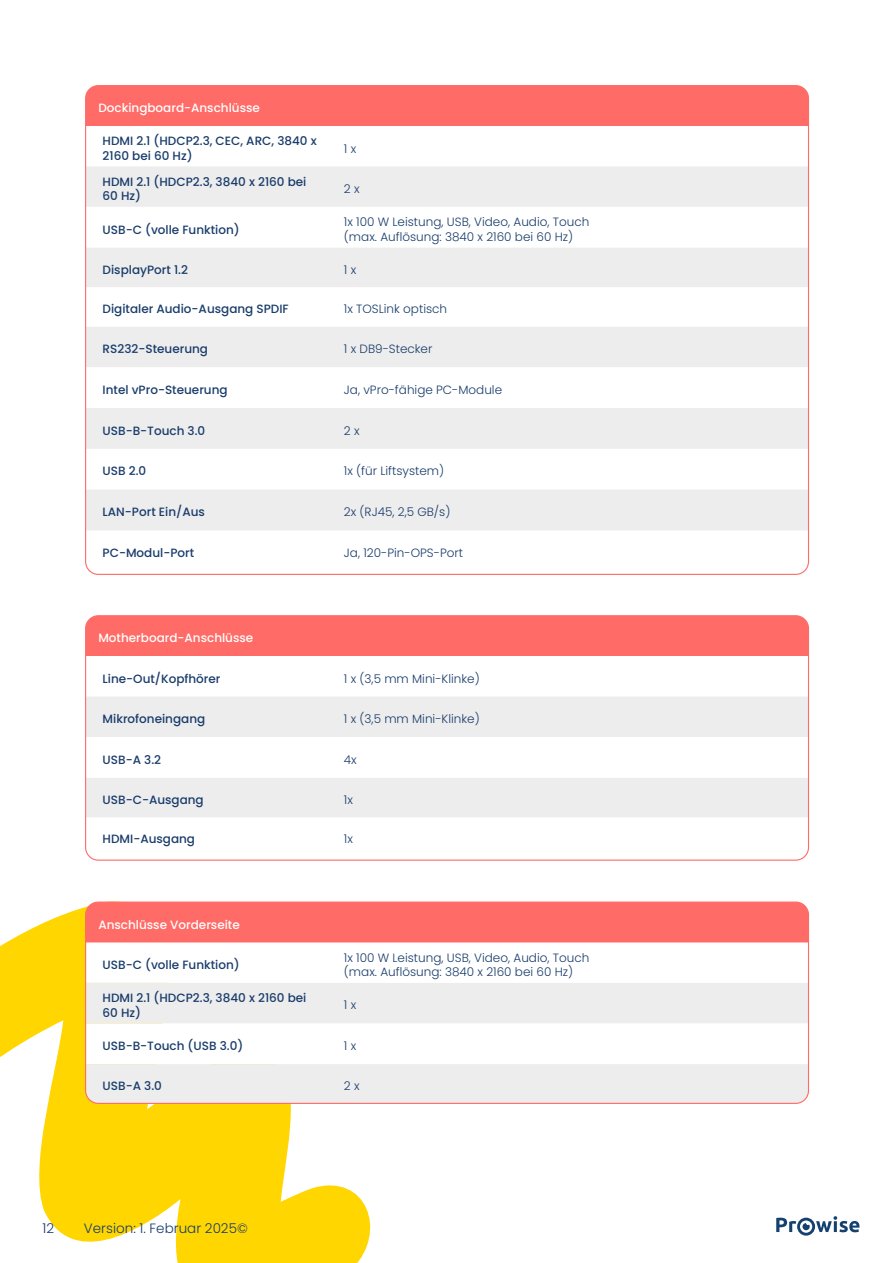
<style>
.page{position:relative;width:893px;height:1263px;background:#fff}
.page>*{position:absolute;margin:0;border:0;box-sizing:border-box;transform-origin:0 0}
.t1{font:300 13.5px "Poppins";color:#193c6b}
.t2{font:500 12px/14.4px "Poppins";color:#193c6b}
.t3{font:300 12px/14.4px "Poppins";color:#193c6b}
.t4{font:500 12px "Poppins";color:#fff}
</style>
<div class="page">
<svg style="left:776px;top:1216px;width:83px;height:19px"></svg>
<svg style="left:0;top:907px;width:371px;height:356px;fill:#ffd600"></svg>
<div style="left:86px;top:616px;width:722px;height:40px;background:#ff6b66"></div>
<svg style="left:87px;top:697px;width:720px;height:120px;fill:#ededed"></svg>
<div style="left:85px;top:615px;width:724px;height:246px;border:1px solid #ff6b66;border-radius:13px"></div>
<div style="left:86px;top:86px;width:722px;height:40px;background:#ff6b66"></div>
<svg style="left:87px;top:166px;width:720px;height:364px;fill:#ededed"></svg>
<div style="left:86px;top:902px;width:722px;height:40px;background:#ff6b66"></div>
<svg style="left:87px;top:942px;width:720px;height:41px"></svg>
<svg style="left:86px;top:983px;width:722px;height:120px;fill:#ededed"></svg>
<div style="left:85px;top:901px;width:724px;height:203px;border:1px solid #ff6b66;border-radius:13px"></div>
<p class="t4" style="left:98px;top:101px;width:163px">Dockingboard-Anschlüsse</p>
<p class="t2" style="left:103px;top:134px;width:216px">HDMI 2.1 (HDCP2.3, CEC, ARC, 3840 x<br>2160 bei 60 Hz)</p>
<p class="t3" style="left:344px;top:141px;width:14px">1 x</p>
<p class="t2" style="left:103px;top:174px;width:205px">HDMI 2.1 (HDCP2.3, 3840 x 2160 bei<br>60 Hz)</p>
<p class="t3" style="left:344px;top:182px;width:17px">2 x</p>
<p class="t2" style="left:103px;top:222px;width:139px">USB-C (volle Funktion)</p>
<p class="t3" style="left:344px;top:215px;width:247px">1x 100 W Leistung, USB, Video, Audio, Touch (max. Auflösung: 3840 x 2160 bei 60 Hz)</p>
<p class="t2" style="left:103px;top:262px;width:87px">DisplayPort 1.2</p>
<p class="t3" style="left:344px;top:262px;width:14px">1 x</p>
<p class="t2" style="left:103px;top:302px;width:188px">Digitaler Audio-Ausgang SPDIF</p>
<p class="t3" style="left:344px;top:302px;width:105px">1x TOSLink optisch</p>
<p class="t2" style="left:103px;top:342px;width:107px">RS232-Steuerung</p>
<p class="t3" style="left:344px;top:342px;width:90px">1 x DB9-Stecker</p>
<p class="t2" style="left:103px;top:382px;width:127px">Intel vPro-Steuerung</p>
<p class="t3" style="left:344px;top:382px;width:160px">Ja, vPro-fähige PC-Module</p>
<p class="t2" style="left:103px;top:423px;width:104px">USB-B-Touch 3.0</p>
<p class="t3" style="left:344px;top:423px;width:17px">2 x</p>
<p class="t2" style="left:103px;top:464px;width:45px">USB 2.0</p>
<p class="t3" style="left:344px;top:464px;width:102px">1x (für Liftsystem)</p>
<p class="t2" style="left:103px;top:505px;width:104px">LAN-Port Ein/Aus</p>
<p class="t3" style="left:344px;top:505px;width:108px">2x (RJ45, 2,5 GB/s)</p>
<p class="t2" style="left:103px;top:546px;width:93px">PC-Modul-Port</p>
<p class="t3" style="left:344px;top:546px;width:121px">Ja, 120-Pin-OPS-Port</p>
<p class="t4" style="left:98px;top:631px;width:156px">Motherboard-Anschlüsse</p>
<p class="t2" style="left:103px;top:671px;width:119px">Line-Out/Kopfhörer</p>
<p class="t3" style="left:344px;top:671px;width:137px">1 x (3,5 mm Mini-Klinke)</p>
<p class="t2" style="left:103px;top:712px;width:104px">Mikrofoneingang</p>
<p class="t3" style="left:344px;top:712px;width:137px">1 x (3,5 mm Mini-Klinke)</p>
<p class="t2" style="left:103px;top:752px;width:60px">USB-A 3.2</p>
<p class="t3" style="left:344px;top:752px;width:14px">4x</p>
<p class="t2" style="left:103px;top:792px;width:103px">USB-C-Ausgang</p>
<p class="t3" style="left:344px;top:792px;width:11px">1x</p>
<p class="t2" style="left:103px;top:832px;width:94px">HDMI-Ausgang</p>
<p class="t3" style="left:344px;top:832px;width:11px">1x</p>
<p class="t4" style="left:98px;top:917px;width:143px">Anschlüsse Vorderseite</p>
<p class="t2" style="left:103px;top:958px;width:139px">USB-C (volle Funktion)</p>
<p class="t3" style="left:344px;top:950px;width:247px">1x 100 W Leistung, USB, Video, Audio, Touch (max. Auflösung: 3840 x 2160 bei 60 Hz)</p>
<p class="t2" style="left:103px;top:991px;width:205px">HDMI 2.1 (HDCP2.3, 3840 x 2160 bei<br>60 Hz)</p>
<p class="t3" style="left:344px;top:998px;width:14px">1 x</p>
<p class="t2" style="left:103px;top:1039px;width:142px">USB-B-Touch (USB 3.0)</p>
<p class="t3" style="left:344px;top:1039px;width:14px">1 x</p>
<p class="t2" style="left:103px;top:1079px;width:61px">USB-A 3.0</p>
<p class="t3" style="left:344px;top:1079px;width:17px">2 x</p>
<p class="t1" style="left:43px;top:1220px;width:13px">12</p>
<p class="t1" style="left:84px;top:1220px;width:165px">Version: 1. Februar 2025©</p>
</div>
